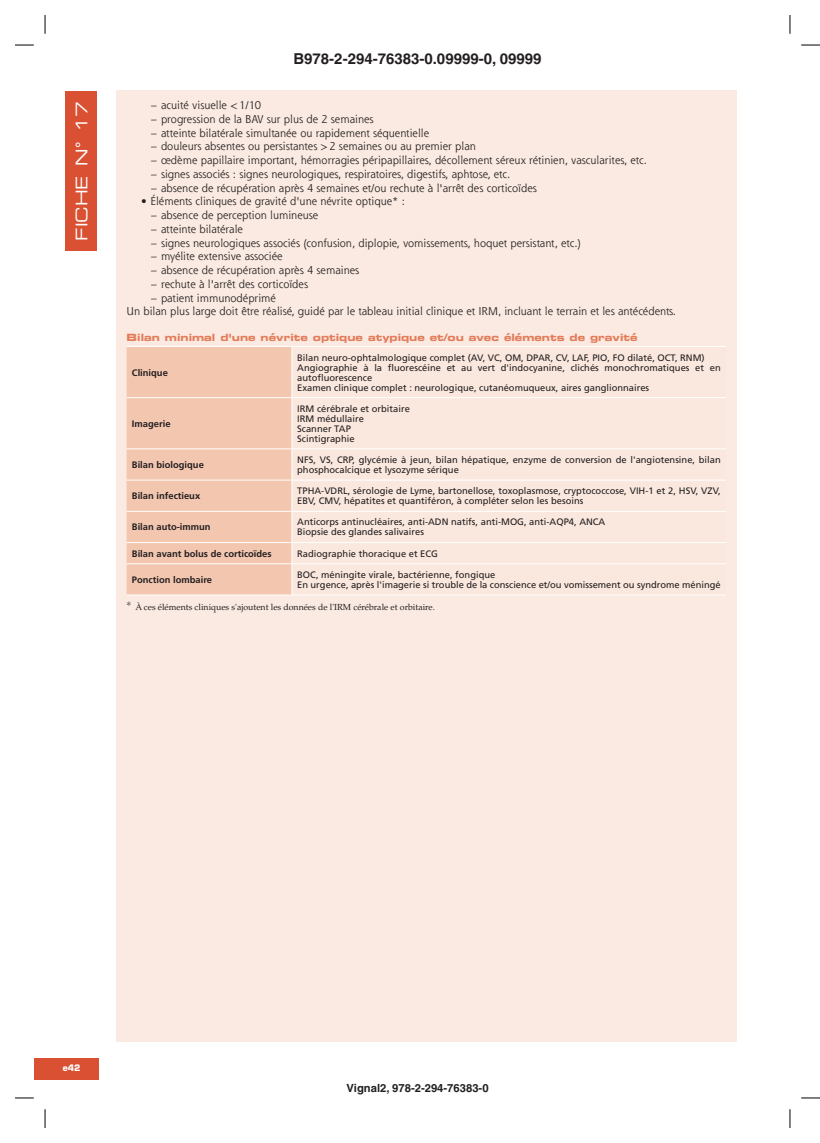
<style>
.page{position:relative;width:820px;height:1143px;background:#fff}
.page>*{position:absolute;margin:0;border:0;box-sizing:border-box;transform-origin:0 0}
.TE_num__TE_type_E{font:16.12px "Eurostile LT Std Ex 2";color:#fff}
.t1{font:700 15px "S Pi Helvetica";color:#231f20}
.t2{font:700 11.25px "S Pi Helvetica";color:#231f20}
.TE_bull_list_ind__TE{font:10.88px "Shannon Std";color:#231f20}
.TE_text__TE_type_E{font:10.88px "Shannon Std";color:#231f20}
.TE_bull_list_flush{font:10.88px "Shannon Std";color:#231f20}
.TE_3_hd__TE_type_E{font:10px "Eurostile LT Std Bold Ex 2";color:#e37b59}
.Footnote_Text{font:9.62px "STIX General";color:#231f20}
.Disp_T_body__TE_type{font:9.38px/10px "Frutiger LT Std";color:#231f20}
.Disp_T_body__TE_type-2{font:700 9.38px "Frutiger LT Std";color:#231f20}
.Footnote_Text-2{font:8.75px "Palatino LT Std";color:#231f20}
.Folio{font:700 8.75px "Eurostile LT Std";color:#fff}
.s1{font-family:"STIX General"}
</style>
<div class="page">
<div style="left:34px;top:1058px;width:64px;height:21px;background:#da5033"></div>
<div style="left:116px;top:90px;width:620px;height:951px;background:#faeae1"></div>
<div style="left:126px;top:347px;width:165px;height:247px;background:#f3c6b0"></div>
<hr style="left:292px;top:346px;width:433px;height:1px;background:#fff">
<hr style="left:292px;top:397px;width:433px;height:1px;background:#fff">
<hr style="left:292px;top:448px;width:433px;height:1px;background:#fff">
<hr style="left:292px;top:480px;width:433px;height:1px;background:#fff">
<hr style="left:292px;top:511px;width:433px;height:1px;background:#fff">
<hr style="left:292px;top:542px;width:433px;height:1px;background:#fff">
<hr style="left:292px;top:563px;width:433px;height:1px;background:#fff">
<hr style="left:292px;top:594px;width:433px;height:1px;background:#fff">
<hr style="left:126px;top:346px;width:166px;height:1px;background:#fff">
<hr style="left:291px;top:347px;width:1px;height:50px;background:#fff">
<hr style="left:126px;top:397px;width:166px;height:1px;background:#fff">
<hr style="left:291px;top:398px;width:1px;height:50px;background:#fff">
<hr style="left:126px;top:448px;width:166px;height:1px;background:#fff">
<hr style="left:291px;top:449px;width:1px;height:31px;background:#fff">
<hr style="left:126px;top:480px;width:166px;height:1px;background:#fff">
<hr style="left:291px;top:480px;width:1px;height:31px;background:#fff">
<hr style="left:126px;top:511px;width:166px;height:1px;background:#fff">
<hr style="left:291px;top:511px;width:1px;height:31px;background:#fff">
<hr style="left:291px;top:564px;width:1px;height:30px;background:#fff">
<hr style="left:126px;top:594px;width:166px;height:1px;background:#fff">
<hr style="left:126px;top:542px;width:166px;height:1px;background:#fff">
<hr style="left:126px;top:563px;width:166px;height:1px;background:#fff">
<div style="left:65px;top:91px;width:32px;height:160px;background:#da5033"></div>
<svg style="left:15px;top:44px;width:19px;height:2px"></svg>
<svg style="left:801px;top:44px;width:18px;height:2px"></svg>
<svg style="left:15px;top:1097px;width:19px;height:1px"></svg>
<svg style="left:801px;top:1097px;width:18px;height:1px"></svg>
<svg style="left:44px;top:15px;width:2px;height:19px"></svg>
<svg style="left:44px;top:1109px;width:2px;height:18px"></svg>
<svg style="left:789px;top:15px;width:1px;height:19px"></svg>
<svg style="left:789px;top:1109px;width:1px;height:18px"></svg>
<p class="TE_num__TE_type_E" style="left:70px;top:241px;width:141px;rotate:-90deg">FICHE N° 17</p>
<h2 class="t1" style="left:293px;top:49px;width:249px">B978-2-294-76383-0.09999-0, 09999</h2>
<p class="TE_bull_list_ind__TE" style="left:151px;top:98px;width:112px">– acuité visuelle <span class="s1">&lt;</span>1/10</p>
<p class="TE_bull_list_ind__TE" style="left:151px;top:112px;width:224px">– progression de la BAV sur plus de 2 semaines</p>
<p class="TE_bull_list_ind__TE" style="left:151px;top:126px;width:280px">– atteinte bilatérale simultanée ou rapidement séquentielle</p>
<p class="TE_bull_list_ind__TE" style="left:151px;top:139px;width:326px">– douleurs absentes ou persistantes <span class="s1">&gt;</span>2 semaines ou au premier plan</p>
<p class="TE_bull_list_ind__TE" style="left:151px;top:153px;width:497px">– œdème papillaire important, hémorragies péripapillaires, décollement séreux rétinien, vascularites, etc.</p>
<p class="TE_bull_list_ind__TE" style="left:151px;top:167px;width:361px">– signes associés : signes neurologiques, respiratoires, digestifs, aphtose, etc.</p>
<p class="TE_bull_list_ind__TE" style="left:151px;top:181px;width:387px">– absence de récupération après 4 semaines et/ou rechute à l'arrêt des corticoïdes</p>
<p class="TE_bull_list_flush" style="left:141px;top:194px;width:265px">• Éléments cliniques de gravité d'une névrite optique* :</p>
<p class="TE_bull_list_ind__TE" style="left:151px;top:208px;width:169px">– absence de perception lumineuse</p>
<p class="TE_bull_list_ind__TE" style="left:151px;top:222px;width:94px">– atteinte bilatérale</p>
<p class="TE_bull_list_ind__TE" style="left:151px;top:236px;width:431px">– signes neurologiques associés (confusion, diplopie, vomissements, hoquet persistant, etc.)</p>
<p class="TE_bull_list_ind__TE" style="left:151px;top:249px;width:133px">– myélite extensive associée</p>
<p class="TE_bull_list_ind__TE" style="left:151px;top:263px;width:210px">– absence de récupération après 4 semaines</p>
<p class="TE_bull_list_ind__TE" style="left:151px;top:277px;width:159px">– rechute à l'arrêt des corticoïdes</p>
<p class="TE_bull_list_ind__TE" style="left:151px;top:291px;width:127px">– patient immunodéprimé</p>
<p class="TE_text__TE_type_E" style="left:126px;top:304px;width:550px">Un bilan plus large doit être réalisé, guidé par le tableau initial clinique et IRM, incluant le terrain et les antécédents.</p>
<p class="TE_3_hd__TE_type_E" style="left:126px;top:330px;width:512px">Bilan minimal d'une névrite optique atypique et/ou avec éléments de gravité</p>
<p class="Disp_T_body__TE_type-2" style="left:132px;top:367px;width:37px">Clinique</p>
<p class="Disp_T_body__TE_type" style="left:297px;top:352px;width:409px">Bilan neuro-ophtalmologique complet (AV, VC, OM, DPAR, CV, LAF, PIO, FO dilaté, OCT, RNM)</p>
<p class="Disp_T_body__TE_type" style="left:297px;top:362px;width:425px">Angiographie à la fluorescéine et au vert d'indocyanine, clichés monochromatiques et en autofluorescence</p>
<p class="Disp_T_body__TE_type" style="left:297px;top:382px;width:353px">Examen clinique complet : neurologique, cutanéomuqueux, aires ganglionnaires</p>
<p class="Disp_T_body__TE_type-2" style="left:132px;top:418px;width:40px">Imagerie</p>
<p class="Disp_T_body__TE_type" style="left:297px;top:403px;width:114px">IRM cérébrale et orbitaire</p>
<p class="Disp_T_body__TE_type" style="left:297px;top:413px;width:68px">IRM médullaire</p>
<p class="Disp_T_body__TE_type" style="left:297px;top:423px;width:55px">Scanner TAP</p>
<p class="Disp_T_body__TE_type" style="left:297px;top:433px;width:59px">Scintigraphie</p>
<p class="Disp_T_body__TE_type-2" style="left:132px;top:459px;width:73px">Bilan biologique</p>
<p class="Disp_T_body__TE_type" style="left:297px;top:455px;width:425px">NFS, VS, CRP, glycémie à jeun, bilan hépatique, enzyme de conversion de l'angiotensine, bilan phosphocalcique et lysozyme sérique</p>
<p class="Disp_T_body__TE_type-2" style="left:132px;top:490px;width:70px">Bilan infectieux</p>
<p class="Disp_T_body__TE_type" style="left:297px;top:486px;width:425px">TPHA-VDRL, sérologie de Lyme, bartonellose, toxoplasmose, cryptococcose, VIH-1 et 2, HSV, VZV,<br>EBV, CMV, hépatites et quantiféron, à compléter selon les besoins</p>
<p class="Disp_T_body__TE_type-2" style="left:132px;top:521px;width:80px">Bilan auto-immun</p>
<p class="Disp_T_body__TE_type" style="left:297px;top:517px;width:309px">Anticorps antinucléaires, anti-ADN natifs, anti-MOG, anti-AQP4, ANCA</p>
<p class="Disp_T_body__TE_type" style="left:297px;top:527px;width:128px">Biopsie des glandes salivaires</p>
<p class="Disp_T_body__TE_type-2" style="left:132px;top:548px;width:141px">Bilan avant bolus de corticoïdes</p>
<p class="Disp_T_body__TE_type" style="left:297px;top:548px;width:142px">Radiographie thoracique et ECG</p>
<p class="Disp_T_body__TE_type-2" style="left:132px;top:574px;width:82px">Ponction lombaire</p>
<p class="Disp_T_body__TE_type" style="left:297px;top:569px;width:199px">BOC, méningite virale, bactérienne, fongique</p>
<p class="Disp_T_body__TE_type" style="left:297px;top:579px;width:425px">En urgence, après l'imagerie si trouble de la conscience et/ou vomissement ou syndrome méningé</p>
<p class="Footnote_Text" style="left:126px;top:593px;width:6px">⁎</p>
<p class="Footnote_Text-2" style="left:135px;top:601px;width:301px">À ces éléments cliniques s'ajoutent les données de l'IRM cérébrale et orbitaire.</p>
<p class="Folio" style="left:63px;top:1062px;width:19px">e42</p>
<p class="t2" style="left:346px;top:1081px;width:144px">Vignal2, 978-2-294-76383-0</p>
</div>
